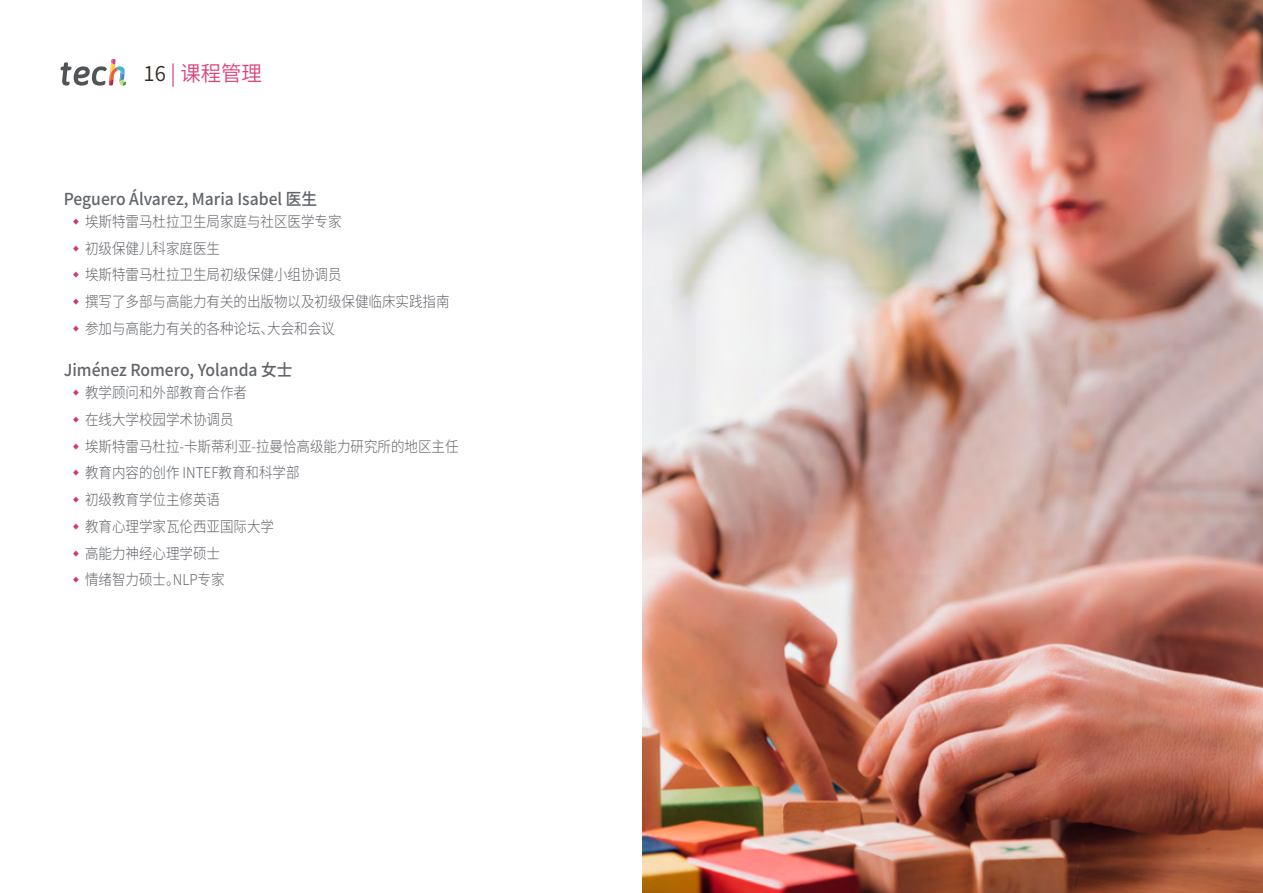
<style>
.page{position:relative;width:1263px;height:893px;background:#fff}
.page>*{position:absolute;margin:0;border:0;box-sizing:border-box;transform-origin:0 0}
.t1{font:21px "Source Han Sans CN";color:#da447d}
.t2{font:500 16.5px "Source Han Sans CN";color:#61646a;scale:.95 1}
.t3{font:300 15px/26.7px "Source Han Sans CN";color:#61646a;scale:.9 1}
.s1{color:#312e20}
</style>
<div class="page">
<svg style="left:61px;top:59px;width:65px;height:27px"></svg>
<img style="left:642px;top:0;width:621px;height:893px">
<h1 class="t1" style="left:144px;top:61px;width:120px"><span class="s1">16</span> | 课程管理</h1>
<p class="t2" style="left:64px;top:189px;width:268px">Peguero Álvarez, Maria Isabel 医生</p>
<p class="t3" style="left:85px;top:208px;width:407px">埃斯特雷马杜拉卫生局家庭与社区医学专家<br>初级保健儿科家庭医生<br>埃斯特雷马杜拉卫生局初级保健小组协调员<br>撰写了多部与高能力有关的出版物以及初级保健临床实践指南参加与高能力有关的各种论坛、大会和会议</p>
<p class="t2" style="left:64px;top:360px;width:242px">Jiménez Romero, Yolanda 女士</p>
<p class="t3" style="left:85px;top:379px;width:416px">教学顾问和外部教育合作者<br>在线大学校园学术协调员<br>埃斯特雷马杜拉-卡斯蒂利亚-拉曼恰高级能力研究所的地区主任教育内容的创作 INTEF教育和科学部<br>初级教育学位主修英语<br>教育心理学家瓦伦西亚国际大学<br>高能力神经心理学硕士<br>情绪智力硕士。NLP专家</p>
</div>
